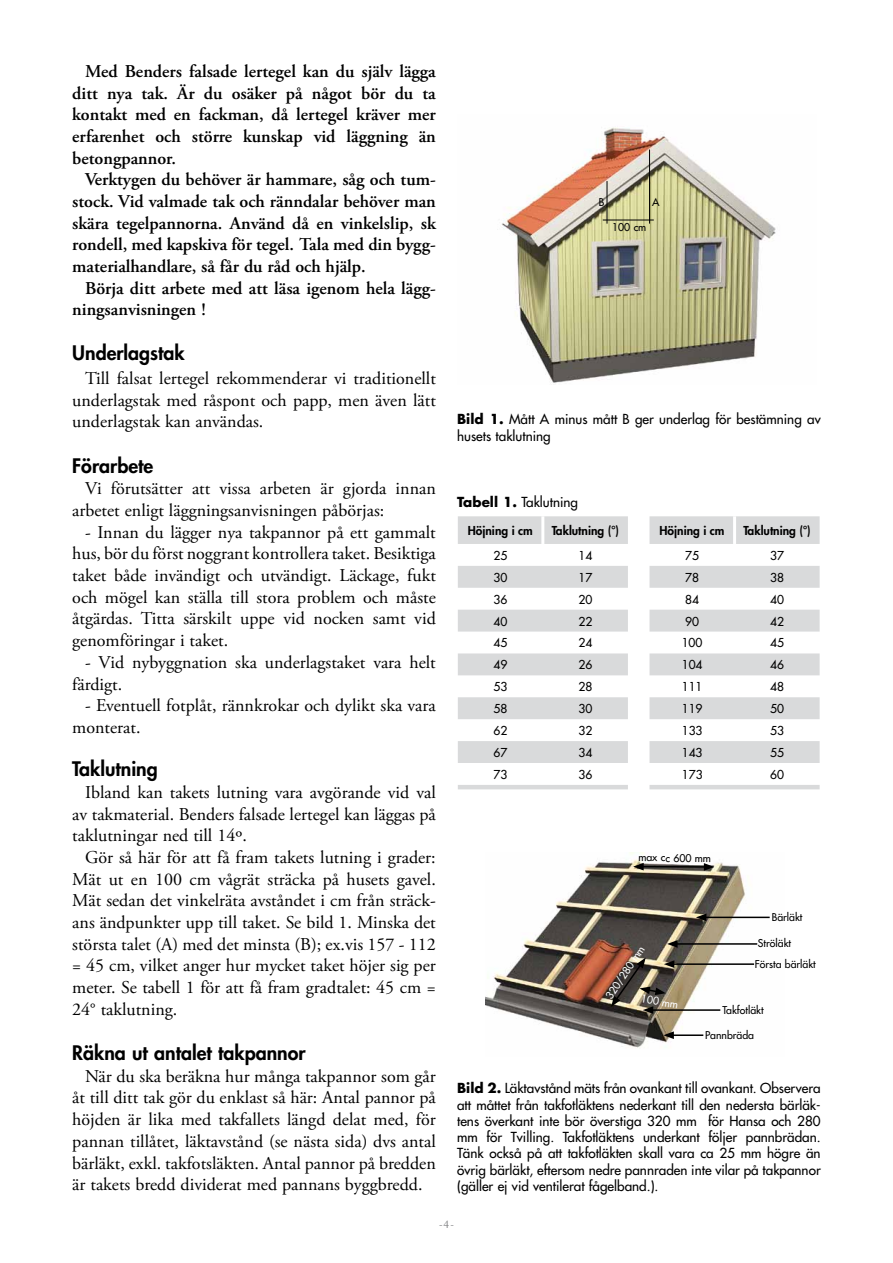
<style>
.page{position:relative;width:893px;height:1263px;background:#fff}
.page>*{position:absolute;margin:0;border:0;box-sizing:border-box;transform-origin:0 0}
.t1{font:800 19.5px "Futura Std";color:#000}
.t2{font:18px/21.8px "Adobe Garamond Pro";color:#000;text-align:justify}
.t3{font:600 18px/21.8px "Adobe Garamond Pro";color:#000;text-align:justify}
.t4{font:500 13.5px/16.2px "Futura Std";color:#000}
.t5{font:500 12px "Futura Std";color:#000}
.t6{font:800 12px "Futura Std";color:#000}
.t7{font:500 10.5px "Futura Std";color:#000}
.t8{font:500 10.5px "Futura Std";color:#fff}
.t9{font:10.5px "Sabon LT Std";color:#87888a}
.s1{font-weight:700}
</style>
<div class="page">
<img style="left:502px;top:127px;width:274px;height:256px">
<img style="left:486px;top:852px;width:284px;height:196px">
<hr style="left:607px;top:181px;width:1px;height:43px;background:#000">
<hr style="left:649px;top:150px;width:1px;height:74px;background:#000">
<hr style="left:603px;top:220px;width:51px;height:1px;background:#000">
<hr style="left:704px;top:917px;width:66px;height:1px;background:#000">
<svg style="left:696px;top:913px;width:10px;height:8px"></svg>
<hr style="left:675px;top:943px;width:82px;height:2px;background:#000">
<svg style="left:667px;top:940px;width:11px;height:8px"></svg>
<hr style="left:651px;top:1009px;width:69px;height:2px;background:#000">
<hr style="left:672px;top:1034px;width:31px;height:2px;background:#000">
<svg style="left:663px;top:1031px;width:11px;height:8px"></svg>
<hr style="left:672px;top:963px;width:82px;height:2px;background:#000">
<svg style="left:611px;top:957px;width:63px;height:57px;background:#6b5e4f"></svg>
<hr style="left:641px;top:866px;width:65px;height:2px;background:#000">
<svg style="left:633px;top:863px;width:11px;height:7px"></svg>
<svg style="left:704px;top:863px;width:10px;height:8px"></svg>
<svg style="left:458px;top:516px;width:362px;height:273px"></svg>
<hr style="left:541px;top:516px;width:3px;height:28px;background:#fff">
<hr style="left:733px;top:516px;width:3px;height:28px;background:#fff">
<p class="t3" style="left:72px;top:60px;width:365px;text-indent:13px">Med Benders falsade lertegel kan du själv lägga ditt nya tak. Är du osäker på något bör du ta kontakt med en fackman, då lertegel kräver mer erfarenhet och större kunskap vid läggning än betongpannor.</p>
<p class="t3" style="left:72px;top:169px;width:365px;text-indent:13px">Verktygen du behöver är hammare, såg och tum&shy;stock. Vid valmade tak och ränndalar behöver man skära tegelpannorna. Använd då en vinkelslip, sk rondell, med kapskiva för tegel. Tala med din bygg&shy;materialhandlare, så får du råd och hjälp.</p>
<p class="t3" style="left:72px;top:277px;width:365px;text-indent:13px">Börja ditt arbete med att läsa igenom hela lägg&shy;ningsanvisningen !</p>
<p class="t1" style="left:72px;top:341px;width:114px">Underlagstak</p>
<p class="t2" style="left:72px;top:368px;width:365px;text-indent:13px">Till falsat lertegel rekommenderar vi traditionellt underlagstak med råspont och papp, men även lätt underlagstak kan användas.</p>
<p class="t1" style="left:72px;top:453px;width:82px">Förarbete</p>
<p class="t2" style="left:72px;top:478px;width:365px;text-indent:13px">Vi förutsätter att vissa arbeten är gjorda innan arbetet enligt läggningsanvisningen påbörjas:</p>
<p class="t2" style="left:72px;top:522px;width:365px;text-indent:13px">- Innan du lägger nya takpannor på ett gammalt hus, bör du först noggrant kontrollera taket. Besiktiga taket både invändigt och utvändigt. Läckage, fukt och mögel kan ställa till stora problem och måste åtgärdas. Titta särskilt uppe vid nocken samt vid genomföringar i taket.</p>
<p class="t2" style="left:72px;top:652px;width:365px;text-indent:13px">- Vid nybyggnation ska underlagstaket vara helt färdigt.</p>
<p class="t2" style="left:72px;top:695px;width:365px;text-indent:13px">- Eventuell fotplåt, rännkrokar och dylikt ska vara monterat.</p>
<p class="t1" style="left:72px;top:757px;width:87px">Taklutning</p>
<p class="t2" style="left:72px;top:782px;width:365px;text-indent:13px">Ibland kan takets lutning vara avgörande vid val av takmaterial. Benders falsade lertegel kan läggas på taklutningar ned till 14º.</p>
<p class="t2" style="left:72px;top:847px;width:365px;text-indent:13px">Gör så här för att få fram takets lutning i grader:<br>Mät ut en 100 cm vågrät sträcka på husets gavel.<br>Mät sedan det vinkelräta avståndet i cm från sträck&shy;ans ändpunkter upp till taket. Se bild 1. Minska det största talet (A) med det minsta (B); ex.vis 157 - 112 = 45 cm, vilket anger hur mycket taket höjer sig per meter. Se tabell 1 för att få fram gradtalet: 45 cm = 24° taklutning.</p>
<p class="t1" style="left:72px;top:1040px;width:235px">Räkna ut antalet takpannor</p>
<p class="t2" style="left:72px;top:1066px;width:365px;text-indent:13px">När du ska beräkna hur många takpannor som går åt till ditt tak gör du enklast så här: Antal pannor på höjden är lika med takfallets längd delat med, för pannan tillåtet, läktavstånd (se nästa sida) dvs antal bärläkt, exkl. takfotsläkten. Antal pannor på bredden är takets bredd dividerat med pannans byggbredd.</p>
<p class="t7" style="left:599px;top:195px;width:7px">B</p>
<p class="t7" style="left:652px;top:195px;width:9px">A</p>
<p class="t7" style="left:612px;top:221px;width:36px">100 cm</p>
<p class="t4" style="left:457px;top:411px;width:365px"><span class="s1">Bild 1.</span> Mått A minus mått B ger underlag för bestämning av husets taklutning</p>
<p class="t4" style="left:457px;top:494px;width:123px"><span class="s1">Tabell 1.</span> Taklutning</p>
<p class="t6" style="left:468px;top:523px;width:67px">Höjning i cm</p>
<p class="t6" style="left:552px;top:523px;width:69px">Taklutning (°)</p>
<p class="t6" style="left:659px;top:523px;width:67px">Höjning i cm</p>
<p class="t6" style="left:743px;top:523px;width:69px">Taklutning (°)</p>
<p class="t5" style="left:493px;top:548px;width:15px">25</p>
<p class="t5" style="left:578px;top:548px;width:15px">14</p>
<p class="t5" style="left:685px;top:548px;width:15px">75</p>
<p class="t5" style="left:770px;top:548px;width:15px">37</p>
<p class="t5" style="left:493px;top:570px;width:15px">30</p>
<p class="t5" style="left:578px;top:570px;width:15px">17</p>
<p class="t5" style="left:685px;top:570px;width:15px">78</p>
<p class="t5" style="left:770px;top:570px;width:15px">38</p>
<p class="t5" style="left:493px;top:592px;width:15px">36</p>
<p class="t5" style="left:578px;top:592px;width:15px">20</p>
<p class="t5" style="left:685px;top:592px;width:15px">84</p>
<p class="t5" style="left:770px;top:592px;width:15px">40</p>
<p class="t5" style="left:493px;top:614px;width:15px">40</p>
<p class="t5" style="left:578px;top:614px;width:15px">22</p>
<p class="t5" style="left:685px;top:614px;width:15px">90</p>
<p class="t5" style="left:770px;top:614px;width:15px">42</p>
<p class="t5" style="left:493px;top:635px;width:15px">45</p>
<p class="t5" style="left:578px;top:635px;width:15px">24</p>
<p class="t5" style="left:682px;top:635px;width:22px">100</p>
<p class="t5" style="left:770px;top:635px;width:15px">45</p>
<p class="t5" style="left:493px;top:657px;width:15px">49</p>
<p class="t5" style="left:578px;top:657px;width:15px">26</p>
<p class="t5" style="left:682px;top:657px;width:22px">104</p>
<p class="t5" style="left:770px;top:657px;width:15px">46</p>
<p class="t5" style="left:493px;top:679px;width:15px">53</p>
<p class="t5" style="left:579px;top:679px;width:15px">28</p>
<p class="t5" style="left:682px;top:679px;width:22px">111</p>
<p class="t5" style="left:770px;top:679px;width:15px">48</p>
<p class="t5" style="left:493px;top:701px;width:15px">58</p>
<p class="t5" style="left:579px;top:701px;width:15px">30</p>
<p class="t5" style="left:682px;top:701px;width:22px">119</p>
<p class="t5" style="left:770px;top:701px;width:15px">50</p>
<p class="t5" style="left:493px;top:723px;width:15px">62</p>
<p class="t5" style="left:579px;top:723px;width:15px">32</p>
<p class="t5" style="left:682px;top:723px;width:22px">133</p>
<p class="t5" style="left:770px;top:723px;width:15px">53</p>
<p class="t5" style="left:493px;top:745px;width:15px">67</p>
<p class="t5" style="left:579px;top:745px;width:15px">34</p>
<p class="t5" style="left:682px;top:745px;width:22px">143</p>
<p class="t5" style="left:770px;top:745px;width:15px">55</p>
<p class="t5" style="left:494px;top:767px;width:15px">73</p>
<p class="t5" style="left:579px;top:767px;width:15px">36</p>
<p class="t5" style="left:682px;top:767px;width:22px">173</p>
<p class="t5" style="left:770px;top:767px;width:15px">60</p>
<p class="t7" style="left:638px;top:850px;width:74px;rotate:1deg">max cc 600 mm</p>
<p class="t8" style="left:603px;top:995px;width:63px;rotate:-57deg">320/280 mm</p>
<p class="t8" style="left:642px;top:991px;width:39px;rotate:10deg">100 mm</p>
<p class="t7" style="left:772px;top:911px;width:32px">Bärläkt</p>
<p class="t7" style="left:758px;top:937px;width:35px">Ströläkt</p>
<p class="t7" style="left:755px;top:957px;width:62px">Första bärläkt</p>
<p class="t7" style="left:722px;top:1003px;width:43px">Takfotläkt</p>
<p class="t7" style="left:705px;top:1028px;width:51px">Pannbräda</p>
<p class="t4" style="left:457px;top:1080px;width:365px;text-align:justify"><span class="s1">Bild 2.</span> Läktavstånd mäts från ovankant till ovankant. Observera att måttet från takfotläktens nederkant till den nedersta bärläk&shy;tens överkant inte bör överstiga 320 mm för Hansa och 280 mm för Tvilling. Takfotläktens underkant följer pannbrädan.<br>Tänk också på att takfotläkten skall vara ca 25 mm högre än övrig bärläkt, eftersom nedre pannraden inte vilar på takpannor (gäller ej vid ventilerat fågelband.).</p>
<p class="t9" style="left:439px;top:1218px;width:16px">-4-</p>
</div>
